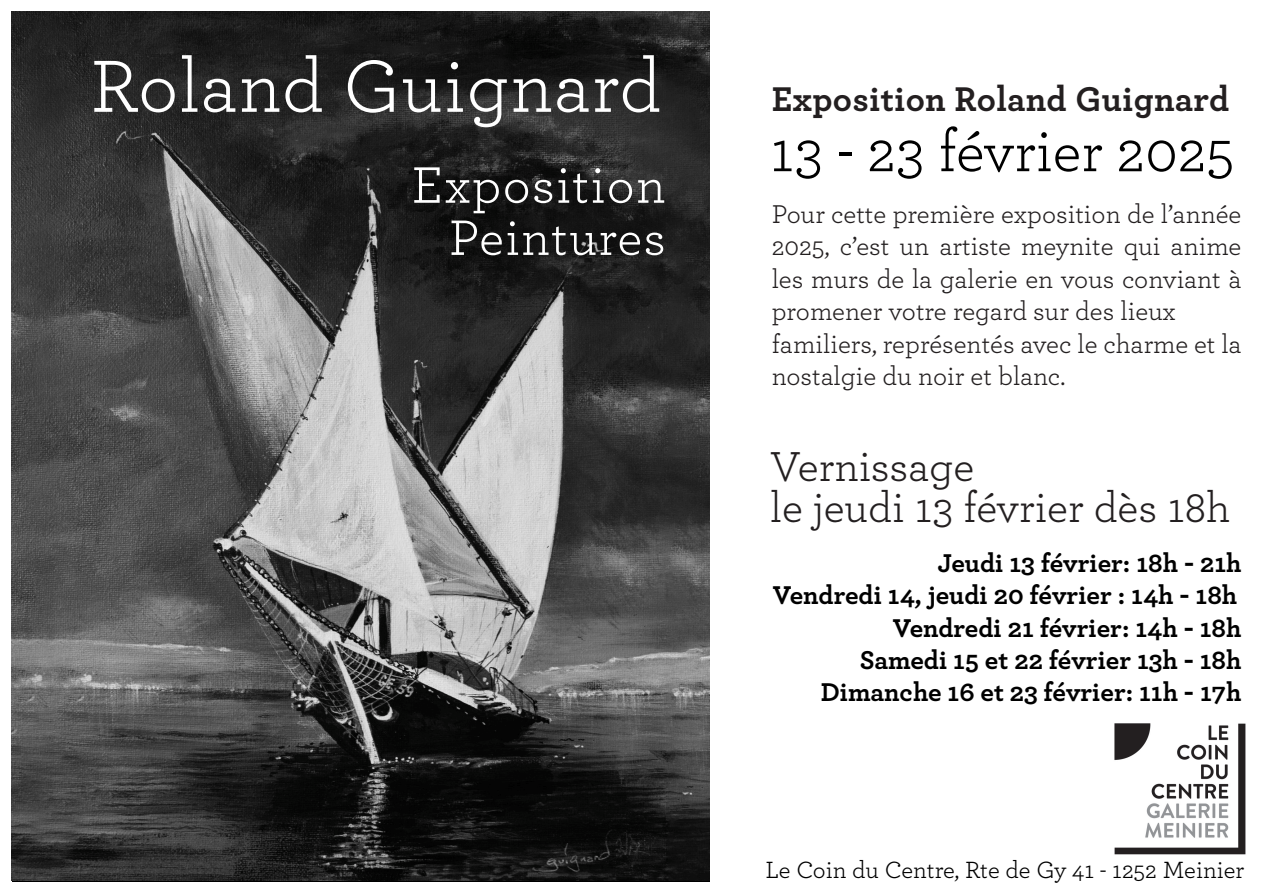
<style>
.page{position:relative;width:1263px;height:893px;background:#fff}
.page>*{position:absolute;margin:0;border:0;box-sizing:border-box;transform-origin:0 0}
.t1{font:77.4px "Archer";letter-spacing:.005em;color:#fff}
.t2{font:60.6px "Archer";color:#000}
.t3{font:53.85px "Archer";letter-spacing:.02em;color:#fff}
.t4{font:52.2px "Archer";letter-spacing:.02em;color:#fff}
.t5{font:43.8px "Archer";color:#231f20}
.t6{font:700 36px "Archer";letter-spacing:.01em;color:#231f20}
.t7{font:27px/32.4px "Archer";color:#231f20;text-align:justify}
.t8{font:700 27px "Archer";color:#000}
.t9{font:24.6px "Archer";color:#000}
</style>
<div class="page">
<img style="left:12px;top:11px;width:697px;height:869px">
<img style="left:1114px;top:723px;width:132px;height:132px">
<p class="t1" style="left:90px;top:33px;width:572px">Roland Guignard</p>
<p class="t3" style="left:411px;top:148px;width:256px">Exposition</p>
<p class="t4" style="left:449px;top:202px;width:218px">Peintures</p>
<p class="t6" style="left:772px;top:71px;width:459px">Exposition Roland Guignard</p>
<p class="t2" style="left:770px;top:109px;width:466px">13 - 23 février 2025</p>
<p class="t7" style="left:772px;top:196px;width:471px">Pour cette première exposition de l’année 2025, c’est un artiste meynite qui anime les murs de la galerie en vous conviant à promener votre regard sur des lieux</p>
<p class="t7" style="left:772px;top:326px;width:471px">familiers, représentés avec le charme et la nostalgie du noir et blanc.</p>
<p class="t5" style="left:770px;top:436px;width:206px">Vernissage</p>
<p class="t5" style="left:770px;top:477px;width:462px">le jeudi 13 février dès 18h</p>
<p class="t8" style="left:937px;top:541px;width:305px">Jeudi 13 février: 18h - 21h</p>
<p class="t8" style="left:773px;top:574px;width:466px">Vendredi 14, jeudi 20 février : 14h - 18h</p>
<p class="t8" style="left:893px;top:606px;width:350px">Vendredi 21 février: 14h - 18h</p>
<p class="t8" style="left:860px;top:639px;width:383px">Samedi 15 et 22 février 13h - 18h</p>
<p class="t8" style="left:821px;top:671px;width:422px">Dimanche 16 et 23 février: 11h - 17h</p>
<p class="t9" style="left:765px;top:853px;width:480px">Le Coin du Centre, Rte de Gy 41 - 1252 Meinier</p>
</div>
